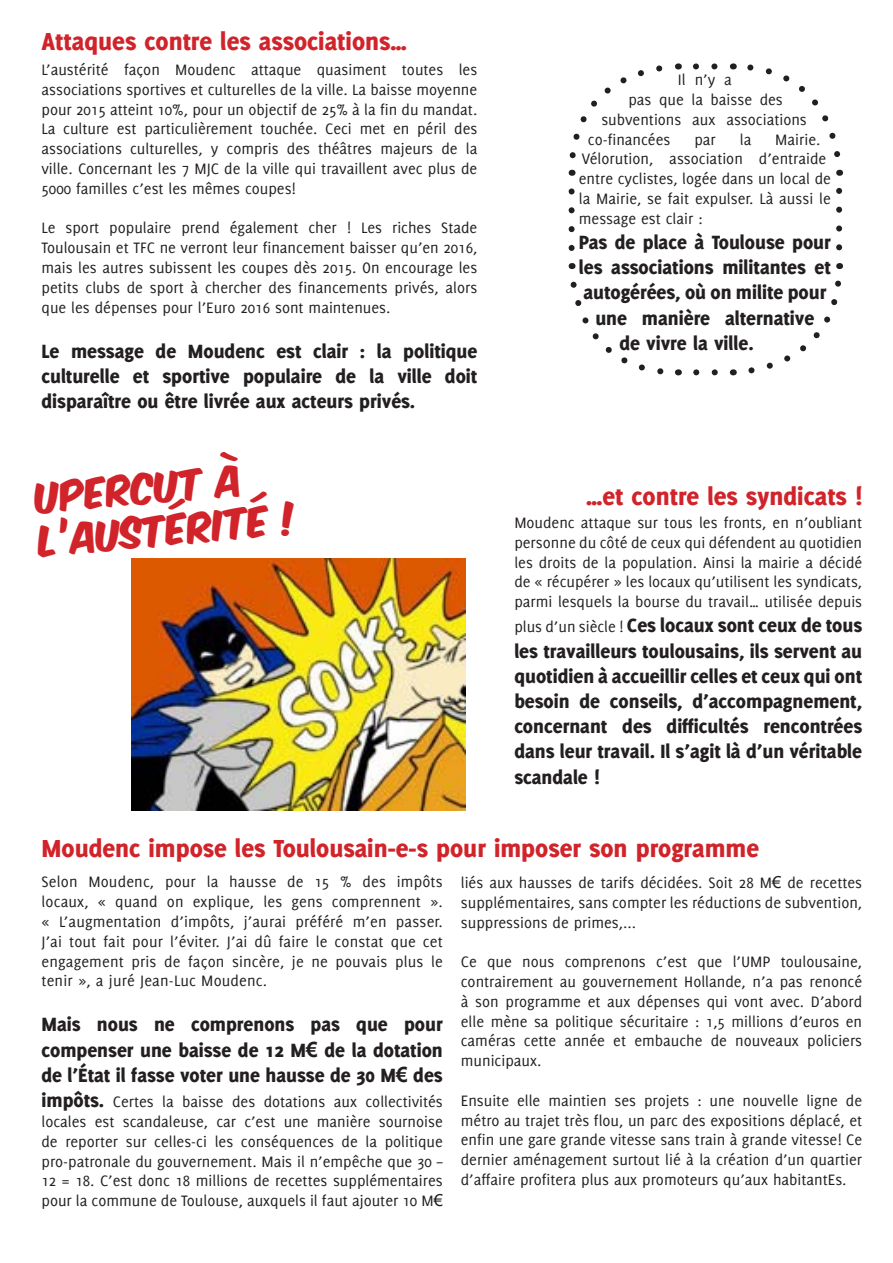
<style>
.page{position:relative;width:893px;height:1263px;background:#fff}
.page>*{position:absolute;margin:0;border:0;box-sizing:border-box;transform-origin:0 0}
.t1{font:36px/43.2px "Komika Axis";color:#d1232a}
.t2{font:800 27px "Delicious";color:#d1232a}
.t3{font:800 21px/25.2px "Delicious";color:#231f20;text-align:justify}
.t4{font:16.5px/19.8px "Delicious";color:#231f20;text-align:justify}
.s1{font-weight:400;font-size:16.5px}
.s2{font-family:"Arial";font-weight:700}
.s3{font-weight:800;font-size:21px}
.s4{font-family:"Arial"}
</style>
<div class="page">
<svg style="left:569px;top:191px;width:6px;height:60px"></svg>
<svg style="left:696px;top:369px;width:22px;height:6px"></svg>
<svg style="left:836px;top:187px;width:6px;height:60px"></svg>
<svg style="left:693px;top:63px;width:21px;height:6px"></svg>
<svg style="left:568px;top:65px;width:95px;height:111px"></svg>
<svg style="left:570px;top:281px;width:109px;height:95px"></svg>
<svg style="left:748px;top:263px;width:95px;height:111px"></svg>
<svg style="left:733px;top:63px;width:108px;height:94px"></svg>
<img style="left:132px;top:559px;width:334px;height:252px">
<svg style="left:131px;top:558px;width:139px;height:1px"></svg>
<h2 class="t2" style="left:41px;top:25px;width:367px">Attaques contre les associations…</h2>
<p class="t4" style="left:41px;top:59px;width:437px">L’austérité façon Moudenc attaque quasiment toutes les associations sportives et culturelles de la ville. La baisse moyenne pour 2015 atteint 10%, pour un objectif de 25% à la fin du mandat.<br>La culture est particulièrement touchée. Ceci met en péril des associations culturelles, y compris des théâtres majeurs de la ville. Concernant les 7 MJC de la ville qui travaillent avec plus de 5000 familles c’est les mêmes coupes!</p>
<p class="t4" style="left:41px;top:218px;width:437px">Le sport populaire prend également cher ! Les riches Stade Toulousain et TFC ne verront leur financement baisser qu’en 2016, mais les autres subissent les coupes dès 2015. On encourage les petits clubs de sport à chercher des financements privés, alors que les dépenses pour l’Euro 2016 sont maintenues.</p>
<p class="t3" style="left:41px;top:338px;width:437px">Le message de Moudenc est clair : la politique culturelle et sportive populaire de la ville doit disparaître ou être livrée aux acteurs privés.</p>
<h1 class="t1" style="left:34px;top:480px;width:259px;rotate:-5deg">UPERCUT à l’austérité !</h1>
<p class="t4" style="left:678px;top:70px;width:56px">Il n’y a</p>
<p class="t4" style="left:628px;top:89px;width:156px">pas que la baisse des</p>
<p class="t4" style="left:601px;top:109px;width:207px">subventions aux associations</p>
<p class="t4" style="left:588px;top:129px;width:84px">co-financées</p>
<p class="t4" style="left:694px;top:129px;width:23px">par</p>
<p class="t4" style="left:740px;top:129px;width:13px">la</p>
<p class="t4" style="left:579px;top:129px;width:254px;text-align:left;text-indent:196px">Mairie.<br>Vélorution, association d’entraide entre cyclistes, logée dans un local de la Mairie, se fait expulser. Là aussi le message est clair :</p>
<p class="t3" style="left:579px;top:229px;width:254px">Pas de place à Toulouse pour</p>
<p class="t3" style="left:579px;top:254px;width:253px">les associations militantes et</p>
<p class="t3" style="left:583px;top:280px;width:245px">autogérées, où on milite pour</p>
<p class="t3" style="left:595px;top:305px;width:221px">une manière alternative</p>
<p class="t3" style="left:619px;top:330px;width:136px">de vivre la ville.</p>
<h2 class="t2" style="left:586px;top:481px;width:278px">…et contre les syndicats !</h2>
<p class="t4" style="left:514px;top:512px;width:349px">Moudenc attaque sur tous les fronts, en n’oubliant personne du côté de ceux qui défendent au quotidien les droits de la population. Ainsi la mairie a décidé de « récupérer » les locaux qu’utilisent les syndicats, parmi lesquels la bourse du travail… utilisée depuis</p>
<p class="t3" style="left:514px;top:613px;width:349px"><span class="s1">plus d’un siècle !</span> Ces locaux sont ceux de tous les travailleurs toulousains, ils servent au quotidien à accueillir celles et ceux qui ont besoin de conseils, d’accompagnement, concernant des difficultés rencontrées dans leur travail. Il s’agit là d’un véritable scandale !</p>
<h2 class="t2" style="left:41px;top:832px;width:719px">Moudenc impose les Toulousain-e-s pour imposer son programme</h2>
<p class="t4" style="left:41px;top:872px;width:403px">Selon Moudenc, pour la hausse de 15 % des impôts locaux, « quand on explique, les gens comprennent ». « L’augmentation d’impôts, j’aurai préféré m’en passer.<br>J’ai tout fait pour l’éviter. J’ai dû faire le constat que cet engagement pris de façon sincère, je ne pouvais plus le tenir », a juré Jean-Luc Moudenc.</p>
<p class="t3" style="left:41px;top:1012px;width:403px">Mais nous ne comprenons pas que pour compenser une baisse de 12 M<span class="s2">€</span> de la dotation de l’État il fasse voter une hausse de 30 M<span class="s2">€</span> des</p>
<p class="t4" style="left:41px;top:1091px;width:403px"><span class="s3">impôts.</span> Certes la baisse des dotations aux collectivités locales est scandaleuse, car c’est une manière sournoise de reporter sur celles-ci les conséquences de la politique pro-patronale du gouvernement. Mais il n’empêche que 30 – 12 = 18. C’est donc 18 millions de recettes supplémentaires pour la commune de Toulouse, auxquels il faut ajouter 10 M<span class="s4">€</span></p>
<p class="t4" style="left:461px;top:872px;width:403px">liés aux hausses de tarifs décidées. Soit 28 M<span class="s4">€</span> de recettes supplémentaires, sans compter les réductions de subvention, suppressions de primes,...</p>
<p class="t4" style="left:461px;top:952px;width:403px">Ce que nous comprenons c’est que l’UMP toulousaine, contrairement au gouvernement Hollande, n’a pas renoncé à son programme et aux dépenses qui vont avec. D’abord elle mène sa politique sécuritaire : 1,5 millions d’euros en caméras cette année et embauche de nouveaux policiers municipaux.</p>
<p class="t4" style="left:461px;top:1090px;width:403px">Ensuite elle maintien ses projets : une nouvelle ligne de métro au trajet très flou, un parc des expositions déplacé, et enfin une gare grande vitesse sans train à grande vitesse! Ce dernier aménagement surtout lié à la création d’un quartier d’affaire profitera plus aux promoteurs qu’aux habitantEs.</p>
</div>
